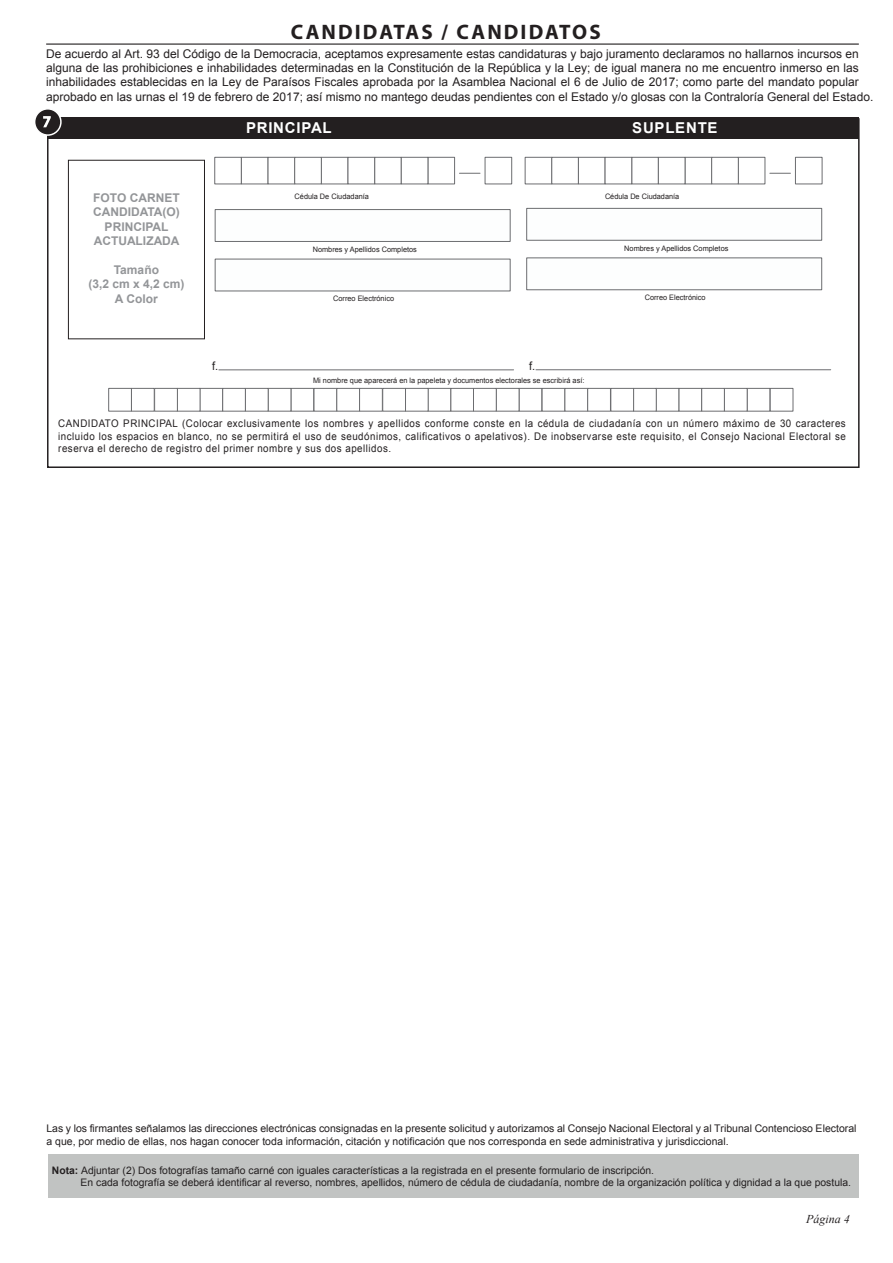
<style>
.page{position:relative;width:893px;height:1263px;background:#fff}
.page>*{position:absolute;margin:0;border:0;box-sizing:border-box;transform-origin:0 0}
.t1{font:700 21px "Myriad Pro";letter-spacing:.1em;color:#231f20}
.t2{font:700 15px "Arial";letter-spacing:.05em;color:#fff}
.t3{font:12px/14.4px "Arial";color:#231f20}
.t4{font:700 12px/14.4px "Arial";color:#939598;text-align:center}
.t5{font:italic 12px "Times New Roman";color:#231f20}
.t6{font:11.7px "Arial";color:#231f20;scale:.94 1}
.t7{font:10.5px/12.6px "Arial";color:#231f20;text-align:justify;scale:.93 1}
.t8{font:10.5px/12.6px "Arial";color:#231f20}
.t9{font:10.35px/12.5px "Arial";color:#231f20}
.t10{font:7.5px "Arial";color:#231f20}
.s1{font-weight:700}
</style>
<div class="page">
<div style="left:49px;top:1154px;width:810px;height:43px;background:#c1c3c2"></div>
<div style="left:47px;top:118px;width:813px;height:350px;background:#fff;border:2px solid #231f20"></div>
<div style="left:48px;top:117px;width:811px;height:22px;background:#231f20"></div>
<hr style="left:219px;top:369px;width:295px;height:1px;background:#6c6d70">
<div style="left:68px;top:160px;width:137px;height:179px;background:#fff;border:1px solid #231f20"></div>
<div style="left:215px;top:209px;width:296px;height:33px;background:#fdfefe;border:1px solid #6c6d70"></div>
<hr style="left:536px;top:369px;width:295px;height:1px;background:#6c6d70">
<div style="left:526px;top:208px;width:296px;height:33px;background:#fdfefe;border:1px solid #6c6d70"></div>
<div style="left:526px;top:257px;width:296px;height:33px;background:#fdfefe;border:1px solid #6c6d70"></div>
<div style="left:35px;top:109px;width:26px;height:26px;background:#231f20;border-radius:50%"></div>
<div style="left:34px;top:108px;width:28px;height:28px;border:2px solid #fff;border-radius:50%"></div>
<svg style="left:43px;top:116px;width:8px;height:12px"></svg>
<svg style="left:459px;top:173px;width:21px;height:1px"></svg>
<div style="left:214px;top:157px;width:28px;height:27px;background:#fff;border:1px solid #6c6d70"></div>
<div style="left:241px;top:157px;width:27px;height:27px;background:#fff;border:1px solid #6c6d70"></div>
<div style="left:268px;top:157px;width:27px;height:27px;background:#fff;border:1px solid #6c6d70"></div>
<div style="left:374px;top:157px;width:28px;height:27px;background:#fff;border:1px solid #6c6d70"></div>
<div style="left:321px;top:157px;width:27px;height:27px;background:#fff;border:1px solid #6c6d70"></div>
<div style="left:294px;top:157px;width:28px;height:27px;background:#fff;border:1px solid #6c6d70"></div>
<div style="left:348px;top:157px;width:27px;height:27px;background:#fff;border:1px solid #6c6d70"></div>
<div style="left:428px;top:157px;width:27px;height:27px;background:#fff;border:1px solid #6c6d70"></div>
<div style="left:401px;top:157px;width:27px;height:27px;background:#fff;border:1px solid #6c6d70"></div>
<div style="left:485px;top:157px;width:27px;height:27px;background:#fff;border:1px solid #6c6d70"></div>
<svg style="left:770px;top:173px;width:20px;height:1px"></svg>
<div style="left:525px;top:157px;width:27px;height:27px;background:#fff;border:1px solid #6c6d70"></div>
<div style="left:551px;top:157px;width:28px;height:27px;background:#fff;border:1px solid #6c6d70"></div>
<div style="left:578px;top:157px;width:27px;height:27px;background:#fff;border:1px solid #6c6d70"></div>
<div style="left:685px;top:157px;width:27px;height:27px;background:#fff;border:1px solid #6c6d70"></div>
<div style="left:631px;top:157px;width:28px;height:27px;background:#fff;border:1px solid #6c6d70"></div>
<div style="left:605px;top:157px;width:27px;height:27px;background:#fff;border:1px solid #6c6d70"></div>
<div style="left:658px;top:157px;width:27px;height:27px;background:#fff;border:1px solid #6c6d70"></div>
<div style="left:738px;top:157px;width:27px;height:27px;background:#fff;border:1px solid #6c6d70"></div>
<div style="left:711px;top:157px;width:28px;height:27px;background:#fff;border:1px solid #6c6d70"></div>
<div style="left:795px;top:157px;width:27px;height:27px;background:#fff;border:1px solid #6c6d70"></div>
<div style="left:108px;top:388px;width:24px;height:23px;background:#fff;border:1px solid #6c6d70"></div>
<div style="left:291px;top:388px;width:23px;height:23px;background:#fff;border:1px solid #6c6d70"></div>
<div style="left:268px;top:388px;width:23px;height:23px;background:#fff;border:1px solid #6c6d70"></div>
<div style="left:245px;top:388px;width:24px;height:23px;background:#fff;border:1px solid #6c6d70"></div>
<div style="left:222px;top:388px;width:24px;height:23px;background:#fff;border:1px solid #6c6d70"></div>
<div style="left:199px;top:388px;width:24px;height:23px;background:#fff;border:1px solid #6c6d70"></div>
<div style="left:177px;top:388px;width:23px;height:23px;background:#fff;border:1px solid #6c6d70"></div>
<div style="left:154px;top:388px;width:24px;height:23px;background:#fff;border:1px solid #6c6d70"></div>
<div style="left:131px;top:388px;width:24px;height:23px;background:#fff;border:1px solid #6c6d70"></div>
<div style="left:314px;top:388px;width:23px;height:23px;background:#fff;border:1px solid #6c6d70"></div>
<div style="left:336px;top:388px;width:24px;height:23px;background:#fff;border:1px solid #6c6d70"></div>
<div style="left:519px;top:388px;width:23px;height:23px;background:#fff;border:1px solid #6c6d70"></div>
<div style="left:496px;top:388px;width:23px;height:23px;background:#fff;border:1px solid #6c6d70"></div>
<div style="left:473px;top:388px;width:24px;height:23px;background:#fff;border:1px solid #6c6d70"></div>
<div style="left:450px;top:388px;width:24px;height:23px;background:#fff;border:1px solid #6c6d70"></div>
<div style="left:428px;top:388px;width:23px;height:23px;background:#fff;border:1px solid #6c6d70"></div>
<div style="left:405px;top:388px;width:24px;height:23px;background:#fff;border:1px solid #6c6d70"></div>
<div style="left:382px;top:388px;width:24px;height:23px;background:#fff;border:1px solid #6c6d70"></div>
<div style="left:359px;top:388px;width:24px;height:23px;background:#fff;border:1px solid #6c6d70"></div>
<div style="left:542px;top:388px;width:23px;height:23px;background:#fff;border:1px solid #6c6d70"></div>
<div style="left:564px;top:388px;width:24px;height:23px;background:#fff;border:1px solid #6c6d70"></div>
<div style="left:747px;top:388px;width:23px;height:23px;background:#fff;border:1px solid #6c6d70"></div>
<div style="left:724px;top:388px;width:23px;height:23px;background:#fff;border:1px solid #6c6d70"></div>
<div style="left:701px;top:388px;width:24px;height:23px;background:#fff;border:1px solid #6c6d70"></div>
<div style="left:678px;top:388px;width:24px;height:23px;background:#fff;border:1px solid #6c6d70"></div>
<div style="left:656px;top:388px;width:23px;height:23px;background:#fff;border:1px solid #6c6d70"></div>
<div style="left:633px;top:388px;width:24px;height:23px;background:#fff;border:1px solid #6c6d70"></div>
<div style="left:610px;top:388px;width:24px;height:23px;background:#fff;border:1px solid #6c6d70"></div>
<div style="left:587px;top:388px;width:24px;height:23px;background:#fff;border:1px solid #6c6d70"></div>
<div style="left:770px;top:388px;width:23px;height:23px;background:#fff;border:1px solid #6c6d70"></div>
<hr style="left:46px;top:44px;width:813px;height:1px;background:#231f20">
<h1 class="t1" style="left:291px;top:18px;width:311px">CANDIDATAS / CANDIDATOS</h1>
<p class="t3" style="left:46px;top:46px;width:829px">De acuerdo al Art. 93 del Código de la Democracia, aceptamos expresamente estas candidaturas y bajo juramento declaramos no hallarnos incursos en alguna de las prohibiciones e inhabilidades determinadas en la Constitución de la República y la Ley; de igual manera no me encuentro inmerso en las inhabilidades establecidas en la Ley de Paraísos Fiscales aprobada por la Asamblea Nacional el 6 de Julio de 2017; como parte del mandato popular aprobado en las urnas el 19 de febrero de 2017; así mismo no mantego deudas pendientes con el Estado y/o glosas con la Contraloría General del Estado.</p>
<p class="t4" style="left:93px;top:191px;width:88px">FOTO CARNET<br>CANDIDATA(O)<br>PRINCIPAL<br>ACTUALIZADA</p>
<p class="t4" style="left:88px;top:263px;width:98px">Tamaño<br>(3,2 cm x 4,2 cm)<br>A Color</p>
<p class="t6" style="left:212px;top:358px;width:8px">f.</p>
<p class="t2" style="left:246px;top:118px;width:87px">PRINCIPAL</p>
<p class="t2" style="left:632px;top:118px;width:87px">SUPLENTE</p>
<p class="t10" style="left:295px;top:192px;width:76px">Cédula De Ciudadanía</p>
<p class="t10" style="left:605px;top:192px;width:76px">Cédula De Ciudadanía</p>
<p class="t10" style="left:313px;top:244px;width:106px">Nombres y Apellidos Completos</p>
<p class="t10" style="left:333px;top:293px;width:62px">Correo Electrónico</p>
<p class="t6" style="left:529px;top:358px;width:8px">f.</p>
<p class="t10" style="left:313px;top:375px;width:273px">Mi nombre que aparecerá en la papeleta y documentos electorales se escribirá así:</p>
<p class="t10" style="left:624px;top:243px;width:106px">Nombres y Apellidos Completos</p>
<p class="t10" style="left:645px;top:292px;width:62px">Correo Electrónico</p>
<p class="t7" style="left:58px;top:417px;width:848px">CANDIDATO PRINCIPAL (Colocar exclusivamente los nombres y apellidos conforme conste en la cédula de ciudadanía con un número máximo de 30 caracteres incluido los espacios en blanco, no se permitirá el uso de seudónimos, calificativos o apelativos). De inobservarse este requisito, el Consejo Nacional Electoral se reserva el derecho de registro del primer nombre y sus dos apellidos.</p>
<p class="t8" style="left:46px;top:1122px;width:812px">Las y los firmantes señalamos las direcciones electrónicas consignadas en la presente solicitud y autorizamos al Consejo Nacional Electoral y al Tribunal Contencioso Electoral a que, por medio de ellas, nos hagan conocer toda información, citación y notificación que nos corresponda en sede administrativa y jurisdiccional.</p>
<p class="t9" style="left:81px;top:1164px;width:772px;text-indent:-29px"><span class="s1">Nota:</span> Adjuntar (2) Dos fotografías tamaño carné con iguales características a la registrada en el presente formulario de inscripción.<br>En cada fotografía se deberá identificar al reverso, nombres, apellidos, número de cédula de ciudadanía, nombre de la organización política y dignidad a la que postula.</p>
<p class="t5" style="left:806px;top:1211px;width:45px">Página 4</p>
</div>
